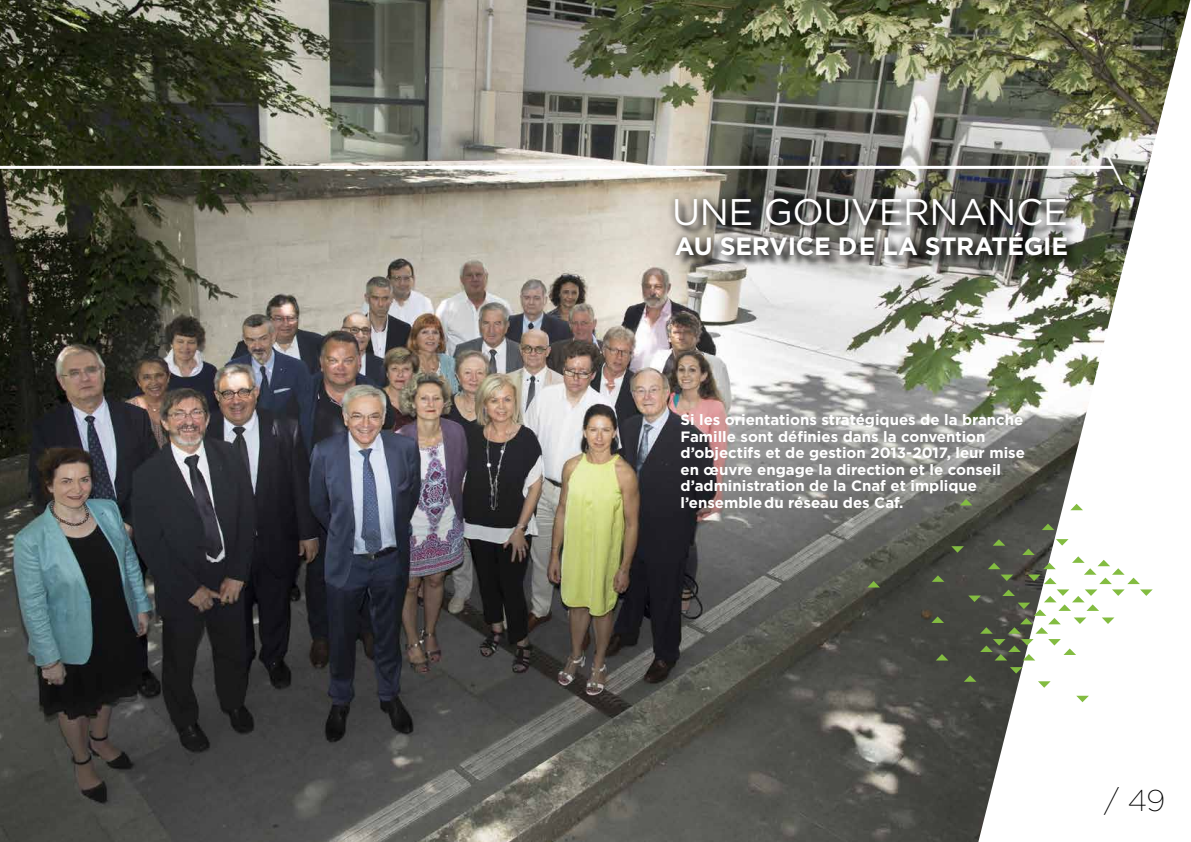
<style>
.page{position:relative;width:1191px;height:842px;background:#fff}
.page>*{position:absolute;margin:0;border:0;box-sizing:border-box;transform-origin:0 0}
.t1{font:37px "Gotham";letter-spacing:-.01em;color:#fff}
.t2{font:200 30px "Gotham";color:#000}
.t3{font:700 25px "Gotham";letter-spacing:-.01em;color:#fff}
.t4{font:700 15px/16.5px "Gotham";color:#fff}
</style>
<div class="page">
<img style="left:0;top:0;width:978px;height:842px">
<svg style="left:978px;top:0;width:213px;height:842px"></svg>
<div style="left:676px;top:200px;width:403px;height:68px;background:#000;opacity:.75"></div>
<div style="left:668px;top:191px;width:406px;height:72px;background:#000;opacity:.75"></div>
<svg style="left:1076px;top:696px;width:13px;height:6px"></svg>
<svg style="left:1010px;top:667px;width:12px;height:7px"></svg>
<svg style="left:1038px;top:681px;width:12px;height:7px"></svg>
<svg style="left:867px;top:581px;width:13px;height:6px"></svg>
<svg style="left:959px;top:499px;width:13px;height:6px"></svg>
<svg style="left:1070px;top:504px;width:13px;height:6px"></svg>
<svg style="left:1041px;top:524px;width:13px;height:6px"></svg>
<svg style="left:931px;top:539px;width:221px;height:121px"></svg>
<svg style="left:963px;top:675px;width:13px;height:7px"></svg>
<hr style="left:0;top:166px;width:1113px;height:3px;background:#fff">
<svg style="left:1107px;top:157px;width:16px;height:28px"></svg>
<h1 class="t1" style="left:672px;top:188px;width:397px">UNE GOUVERNANCE</h1>
<h3 class="t3" style="left:675px;top:229px;width:395px">AU SERVICE DE LA STRATÉGIE</h3>
<p class="t4" style="left:680px;top:412px;width:346px">Si les orientations stratégiques de la branche Famille sont définies dans la convention d’objectifs et de gestion 2013-2017, leur mise en œuvre engage la direction et le conseil d’administration de la Cnaf et implique l’ensemble du réseau des Caf.</p>
<h2 class="t2" style="left:1104px;top:781px;width:62px">/ 49</h2>
</div>
